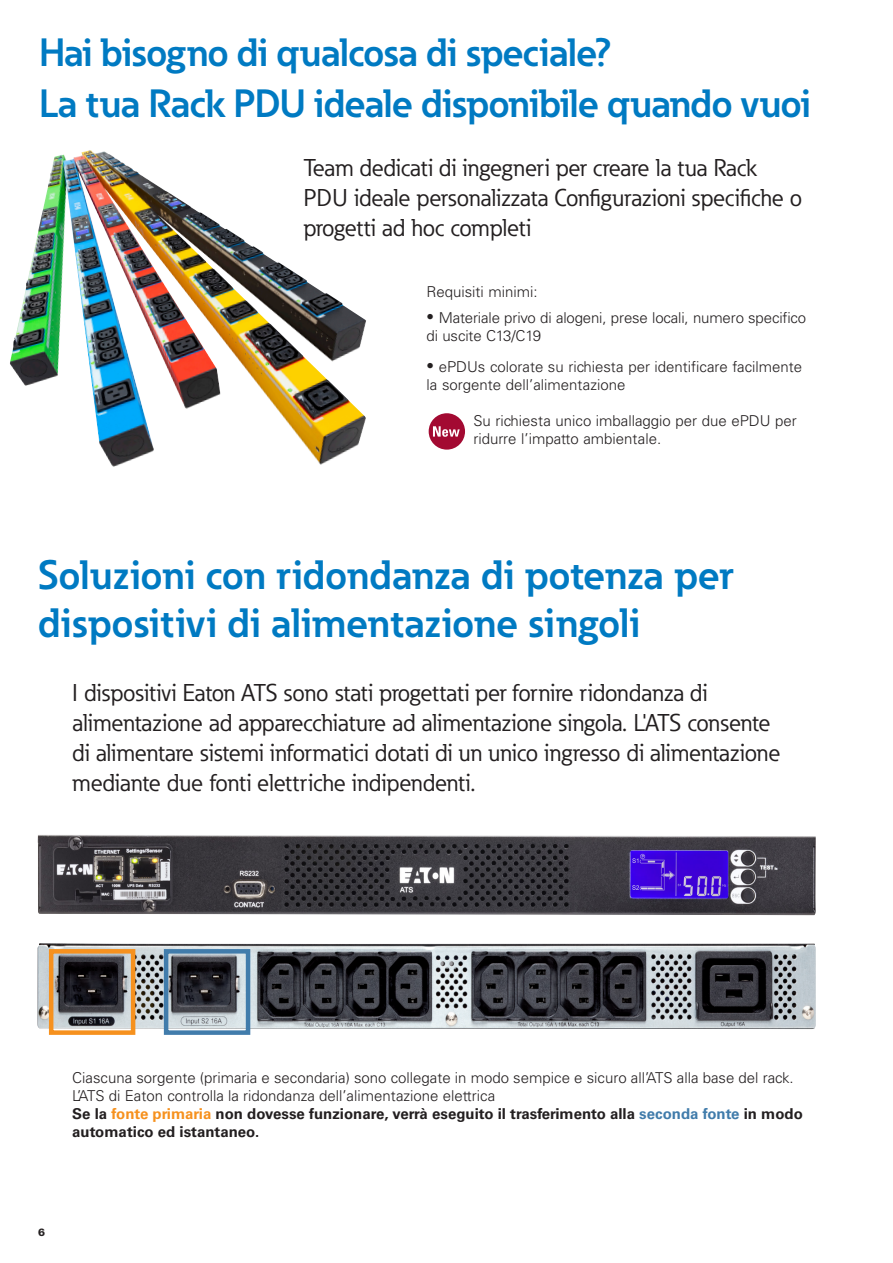
<style>
.page{position:relative;width:893px;height:1263px;background:#fff}
.page>*{position:absolute;margin:0;border:0;box-sizing:border-box;transform-origin:0 0}
._01_Headline___ADJ_S{font:700 40.5px/48px "Eaton";color:#007ac2}
._01_Headline___ADJ_S-2{font:700 39px "Eaton";letter-spacing:-.02em;color:#007ac2}
._02_Body_Head__8_5_p{font:24px/30px "Eaton";color:#231f20}
._02_Body_Head__8_5_p-2{font:300 15px/18px "Univers LT Std";color:#231f20}
._02_Bullet1__8_5_pt{font:300 15px/18px "Univers LT Std";color:#231f20}
.t1{font:900 10.5px "Univers LT Std";color:#231f20}
.s1{font-weight:700}
.s2{font-weight:700;color:#f6911e}
.s3{font-weight:700;color:#417cab}
</style>
<div class="page">
<img style="left:10px;top:150px;width:356px;height:317px">
<img style="left:37px;top:835px;width:779px;height:80px">
<img style="left:37px;top:943px;width:779px;height:86px">
<div style="left:164px;top:949px;width:86px;height:86px;border:4px solid #417cab"></div>
<div style="left:49px;top:949px;width:86px;height:86px;border:4px solid #f6911e"></div>
<div style="left:429px;top:413px;width:36px;height:37px;background:#a30a32;border-radius:50%"></div>
<svg style="left:433px;top:426px;width:27px;height:11px"></svg>
<p class="_01_Headline___ADJ_S-2" style="left:39px;top:28px;width:574px">Hai bisogno di qualcosa di speciale?</p>
<p class="_01_Headline___ADJ_S-2" style="left:39px;top:79px;width:773px">La tua Rack PDU ideale disponibile quando vuoi</p>
<p class="_02_Body_Head__8_5_p" style="left:303px;top:154px;width:501px">Team dedicati di ingegneri per creare la tua Rack<br>PDU ideale personalizzata Configurazioni specifiche o progetti ad hoc completi</p>
<p class="_02_Bullet1__8_5_pt" style="left:427px;top:283px;width:112px">Requisiti minimi:</p>
<p class="_02_Bullet1__8_5_pt" style="left:427px;top:309px;width:381px">• Materiale privo di alogeni, prese locali, numero specifico di uscite C13/C19</p>
<p class="_02_Bullet1__8_5_pt" style="left:427px;top:358px;width:377px">• ePDUs colorate su richiesta per identificare facilmente la sorgente dell’alimentazione</p>
<p class="_02_Bullet1__8_5_pt" style="left:473px;top:412px;width:325px">Su richiesta unico imballaggio per due ePDU per ridurre l’impatto ambientale.</p>
<p class="_01_Headline___ADJ_S" style="left:38px;top:550px;width:697px">Soluzioni con ridondanza di potenza per dispositivi di alimentazione singoli</p>
<p class="_02_Body_Head__8_5_p" style="left:72px;top:678px;width:710px">I dispositivi Eaton ATS sono stati progettati per fornire ridondanza di alimentazione ad apparecchiature ad alimentazione singola. L'ATS consente di alimentare sistemi informatici dotati di un unico ingresso di alimentazione mediante due fonti elettriche indipendenti.</p>
<p class="_02_Body_Head__8_5_p-2" style="left:72px;top:1068px;width:732px">Ciascuna sorgente (primaria e secondaria) sono collegate in modo sempice e sicuro all’ATS alla base del rack.<br>L’ATS di Eaton controlla la ridondanza dell’alimentazione elettrica<br><span class="s1">Se la</span> <span class="s2">fonte primaria</span> <span class="s1">non dovesse funzionare, verrà eseguito il trasferimento alla</span> <span class="s3">seconda fonte</span> <span class="s1">in modo automatico ed istantaneo.</span></p>
<p class="t1" style="left:38px;top:1225px;width:9px">6</p>
</div>
